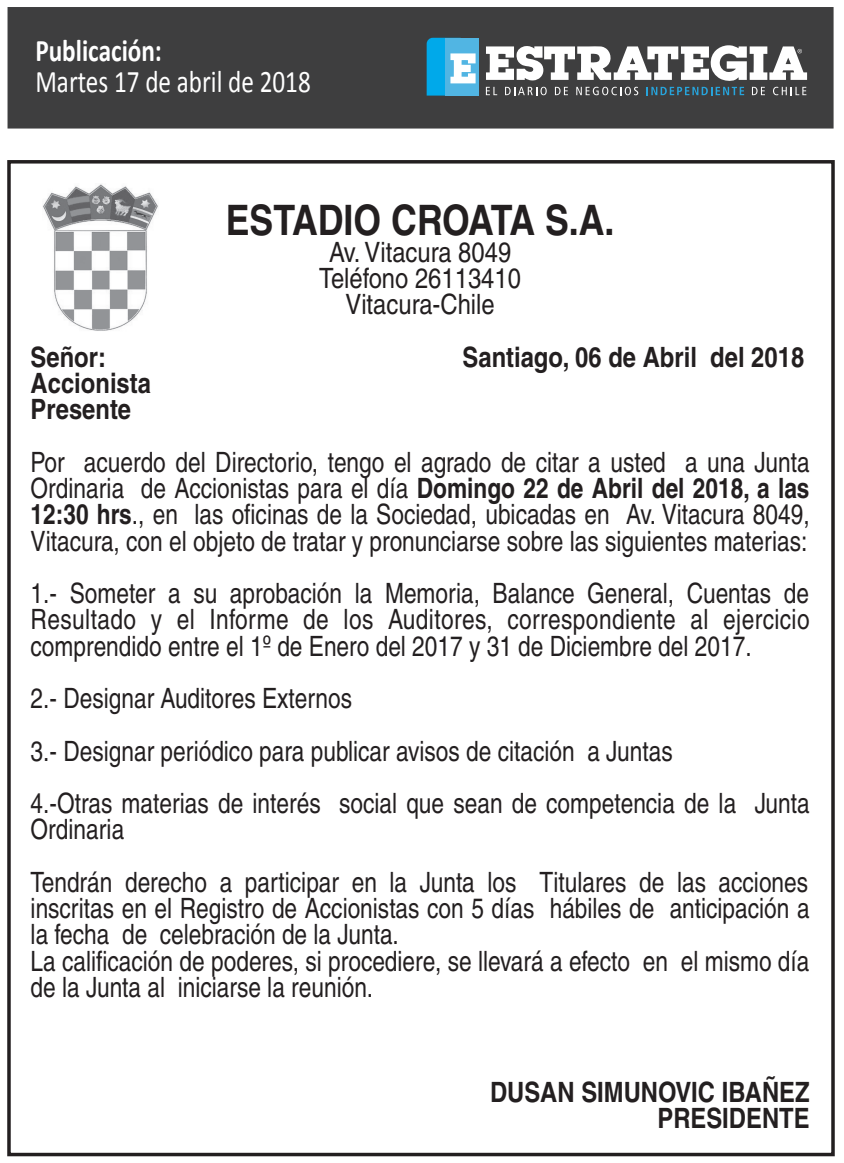
<style>
.page{position:relative;width:844px;height:1163px;background:#fff}
.page>*{position:absolute;margin:0;border:0;box-sizing:border-box;transform-origin:0 0}
.t1{font:700 42px "Helvetica";color:#231f20;scale:.85 1}
.t2{font:31.5px "Calibri";color:#fff;scale:.8 1}
.t3{font:700 31.5px "Calibri";color:#fff;scale:.8 1}
.t4{font:28px/26.2px "Helvetica";color:#231f20;scale:.81 1}
.t5{font:700 28px/26.2px "Helvetica";color:#231f20;scale:.85 1}
.t6{font:28px/26.2px "Helvetica";color:#231f20;text-align:center;scale:.85 1}
.s1{font-weight:700}
</style>
<div class="page">
<div style="left:7px;top:160px;width:827px;height:996px;border:4px solid #231f20"></div>
<img style="left:43px;top:184px;width:115px;height:147px">
<div style="left:8px;top:7px;width:825px;height:121px;background:#3e3e3f"></div>
<svg style="left:486px;top:45px;width:321px;height:50px"></svg>
<div style="left:445px;top:38px;width:34px;height:58px;background:#51b5e3"></div>
<svg style="left:426px;top:38px;width:49px;height:58px"></svg>
<p class="t3" style="left:35px;top:31px;width:160px">Publicación:</p>
<p class="t2" style="left:35px;top:62px;width:346px">Martes 17 de abril de 2018</p>
<h1 class="t1" style="left:226px;top:195px;width:459px">ESTADIO CROATA S.A.</h1>
<p class="t6" style="left:319px;top:239px;width:239px">Av. Vitacura 8049<br>Teléfono 26113410<br>Vitacura-Chile</p>
<p class="t5" style="left:31px;top:343px;width:90px">Señor:</p>
<p class="t5" style="left:462px;top:343px;width:403px">Santiago, 06 de Abril del 2018</p>
<p class="t5" style="left:31px;top:369px;width:143px">Accionista<br>Presente</p>
<p class="t4" style="left:31px;top:449px;width:963px;text-align:justify">Por acuerdo del Directorio, tengo el agrado de citar a usted a una Junta Ordinaria de Accionistas para el día <span class="s1">Domingo 22 de Abril del 2018, a las 12:30 hrs</span>., en las oficinas de la Sociedad, ubicadas en Av. Vitacura 8049, Vitacura, con el objeto de tratar y pronunciarse sobre las siguientes materias:</p>
<p class="t4" style="left:31px;top:580px;width:963px;text-align:justify">1.- Someter a su aprobación la Memoria, Balance General, Cuentas de Resultado y el Informe de los Auditores, correspondiente al ejercicio comprendido entre el 1º de Enero del 2017 y 31 de Diciembre del 2017.</p>
<p class="t4" style="left:31px;top:672px;width:963px;line-height:52.5px">2.- Designar Auditores Externos<br>3.- Designar periódico para publicar avisos de citación a Juntas<br>4.-Otras materias de interés social que sean de competencia de la Junta</p>
<p class="t4" style="left:31px;top:803px;width:961px;line-height:52.5px">Ordinaria<br>Tendrán derecho a participar en la Junta los Titulares de las acciones</p>
<p class="t4" style="left:31px;top:895px;width:963px">inscritas en el Registro de Accionistas con 5 días hábiles de anticipación a la fecha de celebración de la Junta.<br>La calificación de poderes, si procediere, se llevará a efecto en el mismo día de la Junta al iniciarse la reunión.</p>
<p class="t5" style="left:490px;top:1078px;width:377px;text-align:right">DUSAN SIMUNOVIC IBAÑEZ<br>PRESIDENTE</p>
</div>
